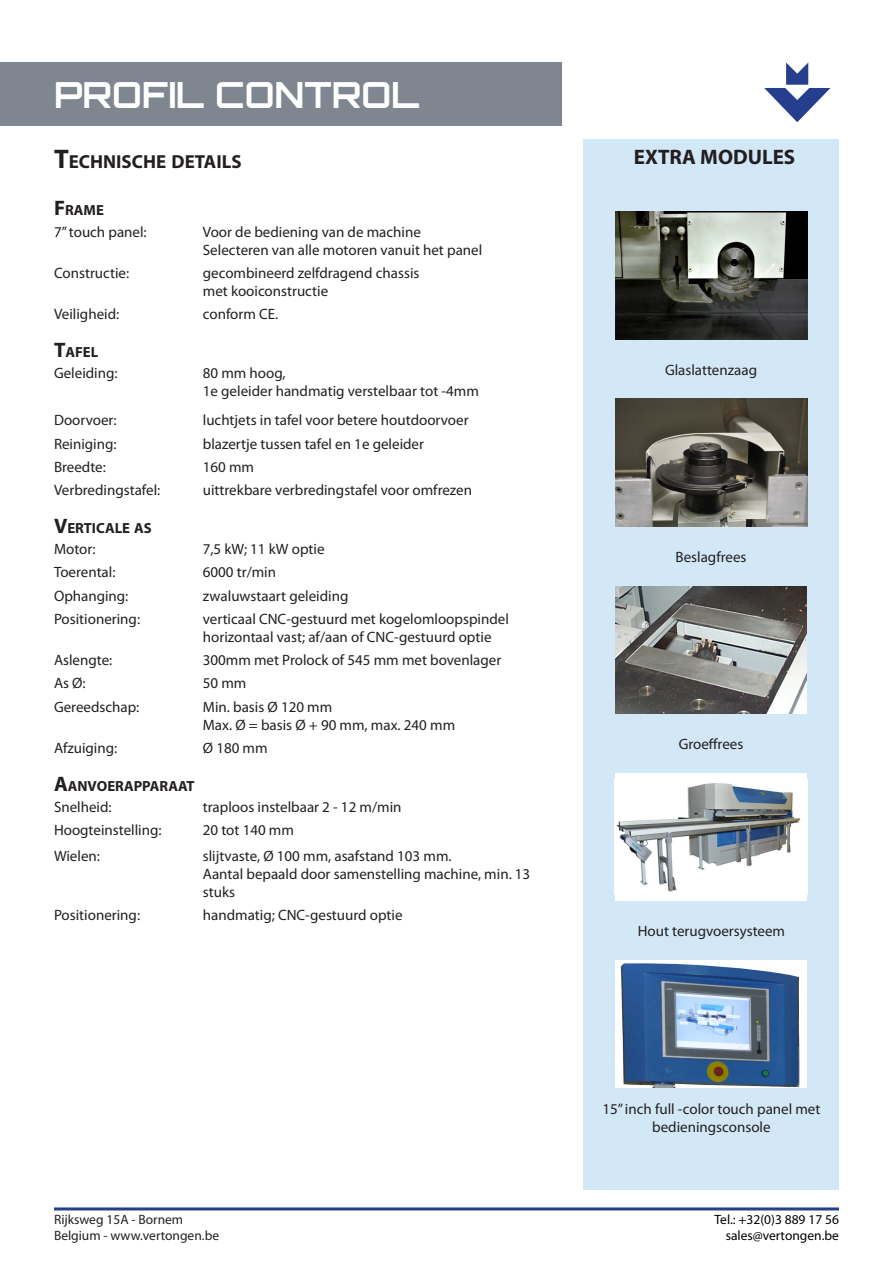
<style>
.page{position:relative;width:893px;height:1263px;background:#fff}
.page>*{position:absolute;margin:0;border:0;box-sizing:border-box;transform-origin:0 0}
.t1{font:700 36px "Orbitron";color:#fff}
.t2{font:700 21px "Myriad Pro";color:#231f20}
.t3{font:700 18.9px "Myriad Pro";color:#231f20}
.t4{font:15px/18px "Myriad Pro";color:#231f20}
.t5{font:700 14.7px "Myriad Pro";color:#231f20}
.t6{font:13.5px/16.2px "Myriad Pro";color:#231f20}
.t7{font:13.5px/16.2px "Myriad Pro";color:#000;text-align:right}
.s1{font-size:27px}
.s2{font-size:21px}
</style>
<div class="page">
<div style="left:0;top:63px;width:561px;height:63px;background:#7f868f"></div>
<svg style="left:764px;top:63px;width:66px;height:59px"></svg>
<hr style="left:54px;top:1207px;width:785px;height:3px;background:#23408f">
<div style="left:584px;top:139px;width:255px;height:1050px;background:#d3e8f7"></div>
<div style="left:615px;top:773px;width:192px;height:128px;background:#fff"></div>
<img style="left:615px;top:212px;width:192px;height:127px">
<img style="left:615px;top:399px;width:192px;height:127px">
<img style="left:615px;top:586px;width:192px;height:128px">
<img style="left:616px;top:783px;width:185px;height:109px">
<img style="left:615px;top:960px;width:192px;height:128px">
<h1 class="t1" style="left:54px;top:73px;width:367px">PROFIL CONTROL</h1>
<p class="t3" style="left:54px;top:150px;width:130px"><span class="s1">T</span>ECHNISCHE DETA</p>
<p class="t3" style="left:216px;top:150px;width:16px">ILS</p>
<p class="t2" style="left:634px;top:143px;width:163px">EXTRA MODULES</p>
<p class="t5" style="left:54px;top:201px;width:22px"><span class="s2">F</span>RAME</p>
<p class="t4" style="left:54px;top:222px;width:94px">7” touch panel:</p>
<p class="t4" style="left:203px;top:222px;width:220px">Voor de bediening van de machine</p>
<p class="t4" style="left:203px;top:240px;width:281px">Selecteren van alle motoren vanuit het panel</p>
<p class="t4" style="left:54px;top:264px;width:77px">Constructie:</p>
<p class="t4" style="left:203px;top:264px;width:218px">gecombineerd zelfdragend chassis</p>
<p class="t4" style="left:203px;top:282px;width:127px">met kooiconstructie</p>
<p class="t4" style="left:54px;top:305px;width:67px">Veiligheid:</p>
<p class="t4" style="left:203px;top:305px;width:77px">conform CE.</p>
<p class="t5" style="left:54px;top:342px;width:21px"><span class="s2">T</span>AFEL</p>
<p class="t4" style="left:54px;top:364px;width:65px">Geleiding:</p>
<p class="t4" style="left:203px;top:364px;width:84px">80 mm hoog,</p>
<p class="t4" style="left:203px;top:382px;width:277px">1e geleider handmatig verstelbaar tot -4mm</p>
<p class="t4" style="left:54px;top:411px;width:64px">Doorvoer:</p>
<p class="t4" style="left:203px;top:411px;width:267px">luchtjets in tafel voor betere houtdoorvoer</p>
<p class="t4" style="left:54px;top:434px;width:64px">Reiniging:</p>
<p class="t4" style="left:203px;top:434px;width:223px">blazertje tussen tafel en 1e geleider</p>
<p class="t4" style="left:54px;top:458px;width:53px">Breedte:</p>
<p class="t4" style="left:203px;top:458px;width:53px">160 mm</p>
<p class="t4" style="left:54px;top:481px;width:108px">Verbredingstafel:</p>
<p class="t4" style="left:203px;top:481px;width:271px">uittrekbare verbredingstafel voor omfrezen</p>
<p class="t5" style="left:54px;top:518px;width:61px"><span class="s2">V</span>ERTICALE</p>
<p class="t5" style="left:134px;top:518px;width:10px">AS</p>
<p class="t4" style="left:54px;top:540px;width:43px">Motor:</p>
<p class="t4" style="left:203px;top:540px;width:123px">7,5 kW; 11 kW optie</p>
<p class="t4" style="left:54px;top:563px;width:63px">Toerental:</p>
<p class="t4" style="left:203px;top:563px;width:75px">6000 tr/min</p>
<p class="t4" style="left:54px;top:586px;width:76px">Ophanging:</p>
<p class="t4" style="left:203px;top:586px;width:147px">zwaluwstaart geleiding</p>
<p class="t4" style="left:54px;top:610px;width:88px">Positionering:</p>
<p class="t4" style="left:203px;top:610px;width:308px">verticaal CNC-gestuurd met kogelomloopspindel horizontaal vast; af/aan of CNC-gestuurd optie</p>
<p class="t4" style="left:54px;top:651px;width:60px">Aslengte:</p>
<p class="t4" style="left:203px;top:651px;width:300px">300mm met Prolock of 545 mm met bovenlager</p>
<p class="t4" style="left:54px;top:674px;width:33px">As Ø:</p>
<p class="t4" style="left:203px;top:674px;width:45px">50 mm</p>
<p class="t4" style="left:54px;top:697px;width:87px">Gereedschap:</p>
<p class="t4" style="left:203px;top:697px;width:131px">Min. basis Ø 120 mm</p>
<p class="t4" style="left:203px;top:715px;width:254px">Max. Ø = basis Ø + 90 mm, max. 240 mm</p>
<p class="t4" style="left:54px;top:739px;width:65px">Afzuiging:</p>
<p class="t4" style="left:203px;top:739px;width:66px">Ø 180 mm</p>
<p class="t5" style="left:54px;top:776px;width:44px"><span class="s2">A</span>ANVOERA</p>
<p class="t5" style="left:134px;top:776px;width:27px">PPARAAT</p>
<p class="t4" style="left:54px;top:798px;width:59px">Snelheid:</p>
<p class="t4" style="left:203px;top:798px;width:200px">traploos instelbaar 2 - 12 m/min</p>
<p class="t4" style="left:54px;top:821px;width:109px">Hoogteinstelling:</p>
<p class="t4" style="left:203px;top:821px;width:93px">20 tot 140 mm</p>
<p class="t4" style="left:54px;top:846px;width:47px">Wielen:</p>
<p class="t4" style="left:203px;top:846px;width:250px">slijtvaste, Ø 100 mm, asafstand 103 mm.</p>
<p class="t4" style="left:203px;top:864px;width:329px">Aantal bepaald door samenstelling machine, min. 13 stuks</p>
<p class="t4" style="left:54px;top:906px;width:88px">Positionering:</p>
<p class="t4" style="left:203px;top:906px;width:201px">handmatig; CNC-gestuurd optie</p>
<p class="t4" style="left:665px;top:361px;width:94px">Glaslattenzaag</p>
<p class="t4" style="left:675px;top:548px;width:72px">Beslagfrees</p>
<p class="t4" style="left:679px;top:735px;width:66px">Groeffrees</p>
<p class="t4" style="left:638px;top:922px;width:149px">Hout terugvoersysteem</p>
<p class="t4" style="left:602px;top:1100px;width:220px;text-align:center">15” inch full -color touch panel met bedieningsconsole</p>
<p class="t6" style="left:54px;top:1211px;width:167px">Rijksweg 15A - Bornem<br>Belgium - www.vertongen.be</p>
<p class="t7" style="left:714px;top:1211px;width:126px">Tel.: +32(0)3 889 17 56 sales@vertongen.be</p>
</div>
